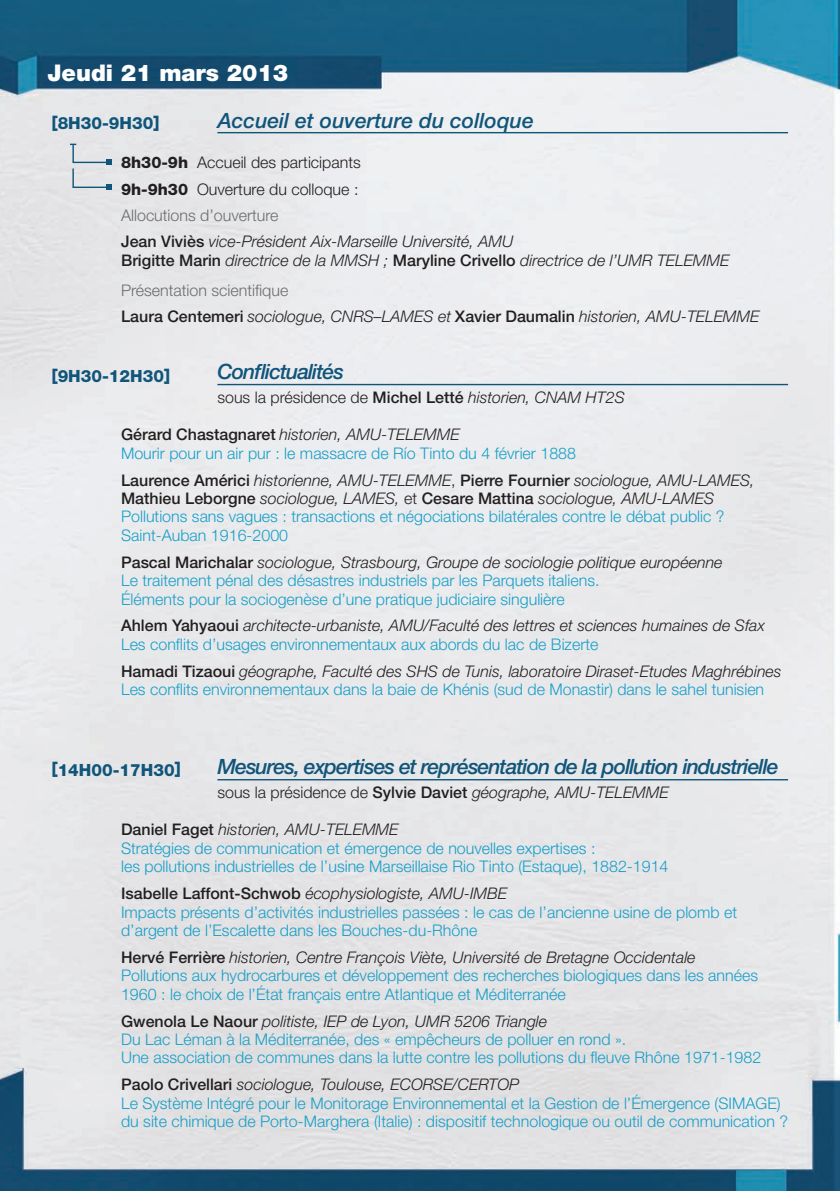
<style>
.page{position:relative;width:840px;height:1191px;background:#fff}
.page>*{position:absolute;margin:0;border:0;box-sizing:border-box;transform-origin:0 0}
.t1{font:900 23px "Helvetica Neue LT Std";color:#fff}
.t2{font:italic 500 21px "Helvetica Neue LT Std";letter-spacing:-.045em;color:#10557a}
.t3{font:italic 500 21px "Helvetica Neue LT Std";color:#10557a}
.t4{font:800 16.8px "Helvetica Neue LT Std";color:#10557a}
.t5{font:300 16px/18.4px "Helvetica Neue LT Std";color:#179fc8}
.t6{font:italic 300 16px/29.8px "Helvetica Neue LT Std";color:#231f20}
.t7{font:300 16px/26.4px "Helvetica Neue LT Std";color:#231f20}
.s1{font-weight:800}
.s2{color:#6c6d70}
.s3{font-weight:500}
.s4{font-style:italic}
.s5{font-weight:500;font-style:normal}
.s6{font-style:normal;color:#6c6d70}
.s7{font-weight:500;color:#231f20}
.s8{font-style:italic;color:#231f20}
.s9{color:#231f20}
.s10{font-style:normal;color:#179fc8}
.s11{font-style:normal}
</style>
<div class="page">
<img style="left:0;top:0;width:839px;height:1191px">
<svg style="left:70px;top:143px;width:41px;height:47px;background:#cdd4da"></svg>
<hr style="left:217px;top:132px;width:570px;height:1px;background:#10557a">
<hr style="left:217px;top:779px;width:570px;height:1px;background:#10557a">
<hr style="left:217px;top:384px;width:570px;height:1px;background:#10557a">
<h1 class="t1" style="left:47px;top:59px;width:242px">Jeudi 21 mars 2013</h1>
<h2 class="t3" style="left:217px;top:108px;width:318px">Accueil et ouverture du colloque</h2>
<p class="t7" style="left:121px;top:149px;width:393px"><span class="s1">8h30-9h</span> Accueil des participants<br><span class="s1">9h-9h30</span> Ouverture du colloque :<br><span class="s2">Allocutions d’ouverture<br></span><span class="s3">Jean Viviès</span> <span class="s4">vice-Président Aix-Marseille Université, AMU</span></p>
<p class="t6" style="left:121px;top:245px;width:609px"><span class="s5">Brigitte Marin</span> directrice de la MMSH ; <span class="s5">Maryline Crivello</span> directrice de l’UMR TELEMME<br><span class="s6">Présentation scientifique</span></p>
<p class="t6" style="left:121px;top:301px;width:639px"><span class="s5">Laura Centemeri</span> sociologue, CNRS–LAMES et <span class="s5">Xavier Daumalin</span> historien, AMU-TELEMME</p>
<p class="t4" style="left:51px;top:113px;width:110px">[8H30-9H30]</p>
<p class="t4" style="left:51px;top:366px;width:120px">[9H30-12H30]</p>
<h2 class="t2" style="left:217px;top:359px;width:128px">Conflictualités</h2>
<p class="t7" style="left:217px;top:383px;width:408px">sous la présidence de <span class="s3">Michel Letté</span> <span class="s4">historien, CNAM HT2S</span></p>
<p class="t5" style="left:121px;top:425px;width:456px"><span class="s7">Gérard Chastagnaret</span> <span class="s8">historien, AMU-TELEMME<br></span>Mourir pour un air pur : le massacre de Río Tinto du 4 février 1888</p>
<p class="t5" style="left:121px;top:470px;width:634px"><span class="s7">Laurence Américi</span> <span class="s8">historienne, AMU-TELEMME</span><span class="s9">,</span> <span class="s7">Pierre Fournier</span> <span class="s8">sociologue, AMU-LAMES, </span><span class="s7">Mathieu Leborgne</span> <span class="s8">sociologue, LAMES,</span> <span class="s9">et</span> <span class="s7">Cesare Mattina</span> <span class="s8">sociologue, AMU-LAMES </span>Pollutions sans vagues : transactions et négociations bilatérales contre le débat public ?<br>Saint-Auban 1916-2000</p>
<p class="t5" style="left:121px;top:552px;width:602px"><span class="s7">Pascal Marichalar</span> <span class="s8">sociologue, Strasbourg, Groupe de sociologie politique européenne<br></span>Le traitement pénal des désastres industriels par les Parquets italiens.<br>Éléments pour la sociogenèse d’une pratique judiciaire singulière</p>
<p class="t6" style="left:121px;top:616px;width:645px;line-height:18.4px"><span class="s5">Ahlem Yahyaoui</span> architecte-urbaniste, AMU/Faculté des lettres et sciences humaines de Sfax<br><span class="s10">Les conflits d’usages environnementaux aux abords du lac de Bizerte</span></p>
<p class="t5" style="left:121px;top:661px;width:661px"><span class="s7">Hamadi Tizaoui</span> <span class="s8">géographe, Faculté des SHS de Tunis, laboratoire Diraset-Etudes Maghrébines<br></span>Les conflits environnementaux dans la baie de Khénis (sud de Monastir) dans le sahel tunisien</p>
<p class="t4" style="left:51px;top:760px;width:131px">[14H00-17H30]</p>
<h2 class="t2" style="left:217px;top:754px;width:562px">Mesures, expertises et représentation de la pollution industrielle</h2>
<p class="t6" style="left:217px;top:777px;width:452px"><span class="s11">sous la présidence de</span> <span class="s5">Sylvie Daviet</span> géographe, AMU-TELEMME</p>
<p class="t5" style="left:121px;top:820px;width:548px"><span class="s7">Daniel Faget</span> <span class="s8">historien, AMU-TELEMME<br></span>Stratégies de communication et émergence de nouvelles expertises :<br>les pollutions industrielles de l’usine Marseillaise Rio Tinto (Estaque), 1882-1914</p>
<p class="t5" style="left:121px;top:884px;width:617px"><span class="s7">Isabelle Laffont-Schwob</span> <span class="s8">écophysiologiste, AMU-IMBE<br></span>Impacts présents d’activités industrielles passées : le cas de l’ancienne usine de plomb et d’argent de l’Escalette dans les Bouches-du-Rhône</p>
<p class="t5" style="left:121px;top:947px;width:638px"><span class="s7">Hervé Ferrière</span> <span class="s8">historien, Centre François Viète, Université de Bretagne Occidentale<br></span>Pollutions aux hydrocarbures et développement des recherches biologiques dans les années<br>1960 : le choix de l’État français entre Atlantique et Méditerranée</p>
<p class="t5" style="left:121px;top:1011px;width:641px"><span class="s7">Gwenola Le Naour</span> <span class="s8">politiste, IEP de Lyon, UMR 5206 Triangle<br></span>Du Lac Léman à la Méditerranée, des « empêcheurs de polluer en rond ».<br>Une association de communes dans la lutte contre les pollutions du fleuve Rhône 1971-1982</p>
<p class="t5" style="left:121px;top:1075px;width:668px"><span class="s7">Paolo Crivellari</span> <span class="s8">sociologue, Toulouse, ECORSE/CERTOP<br></span>Le Système Intégré pour le Monitorage Environnemental et la Gestion de l’Émergence (SIMAGE) du site chimique de Porto-Marghera (Italie) : dispositif technologique ou outil de communication ?</p>
</div>
